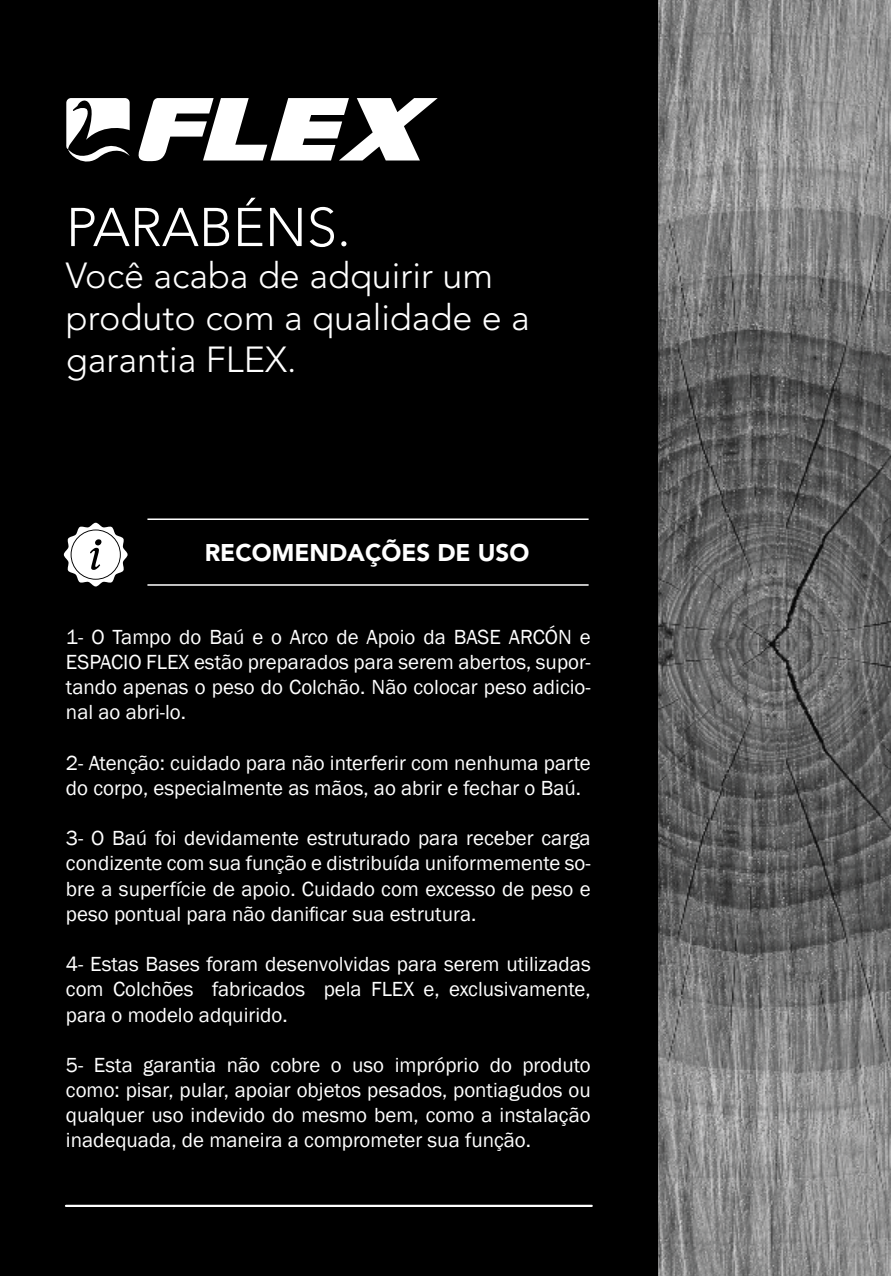
<style>
.page{position:relative;width:893px;height:1276px;background:#fff}
.page>*{position:absolute;margin:0;border:0;box-sizing:border-box;transform-origin:0 0}
.t1{font:300 54px "Avenir LT Std";color:#fff}
.t2{font:300 36px/42px "Avenir LT Std";color:#fff}
.t3{font:900 24px "Avenir LT Std";color:#fff}
.t4{font:21px/25.2px "Franklin Gothic";color:#fff;text-align:justify}
</style>
<div class="page">
<div style="left:0;top:0;width:659px;height:1276px;background:#000"></div>
<img style="left:658px;top:0;width:232px;height:1276px">
<hr style="left:66px;top:1204px;width:526px;height:3px;background:#fff">
<svg style="left:66px;top:98px;width:64px;height:64px"></svg>
<svg style="left:138px;top:98px;width:300px;height:63px"></svg>
<hr style="left:147px;top:584px;width:442px;height:2px;background:#fff">
<hr style="left:147px;top:518px;width:442px;height:2px;background:#fff">
<svg style="left:64px;top:523px;width:64px;height:63px"></svg>
<h1 class="t1" style="left:66px;top:196px;width:286px">PARABÉNS.</h1>
<h2 class="t2" style="left:66px;top:255px;width:465px">Você acaba de adquirir um produto com a qualidade e a garantia FLEX.</h2>
<p class="t3" style="left:205px;top:538px;width:326px">RECOMENDAÇÕES DE USO</p>
<p class="t4" style="left:66px;top:624px;width:526px">1- O Tampo do Baú e o Arco de Apoio da BASE ARCÓN e ESPACIO FLEX estão preparados para serem abertos, supor&shy;tando apenas o peso do Colchão. Não colocar peso adicio&shy;nal ao abri-lo.</p>
<p class="t4" style="left:66px;top:750px;width:526px">2- Atenção: cuidado para não interferir com nenhuma parte do corpo, especialmente as mãos, ao abrir e fechar o Baú.</p>
<p class="t4" style="left:66px;top:826px;width:526px">3- O Baú foi devidamente estruturado para receber carga condizente com sua função e distribuída uniformemente so&shy;bre a superfície de apoio. Cuidado com excesso de peso e peso pontual para não danificar sua estrutura.</p>
<p class="t4" style="left:66px;top:952px;width:526px">4- Estas Bases foram desenvolvidas para serem utilizadas com Colchões fabricados pela FLEX e, exclusivamente, para o modelo adquirido.</p>
<p class="t4" style="left:66px;top:1052px;width:526px">5- Esta garantia não cobre o uso impróprio do produto como: pisar, pular, apoiar objetos pesados, pontiagudos ou qualquer uso indevido do mesmo bem, como a instalação inadequada, de maneira a comprometer sua função.</p>
</div>
